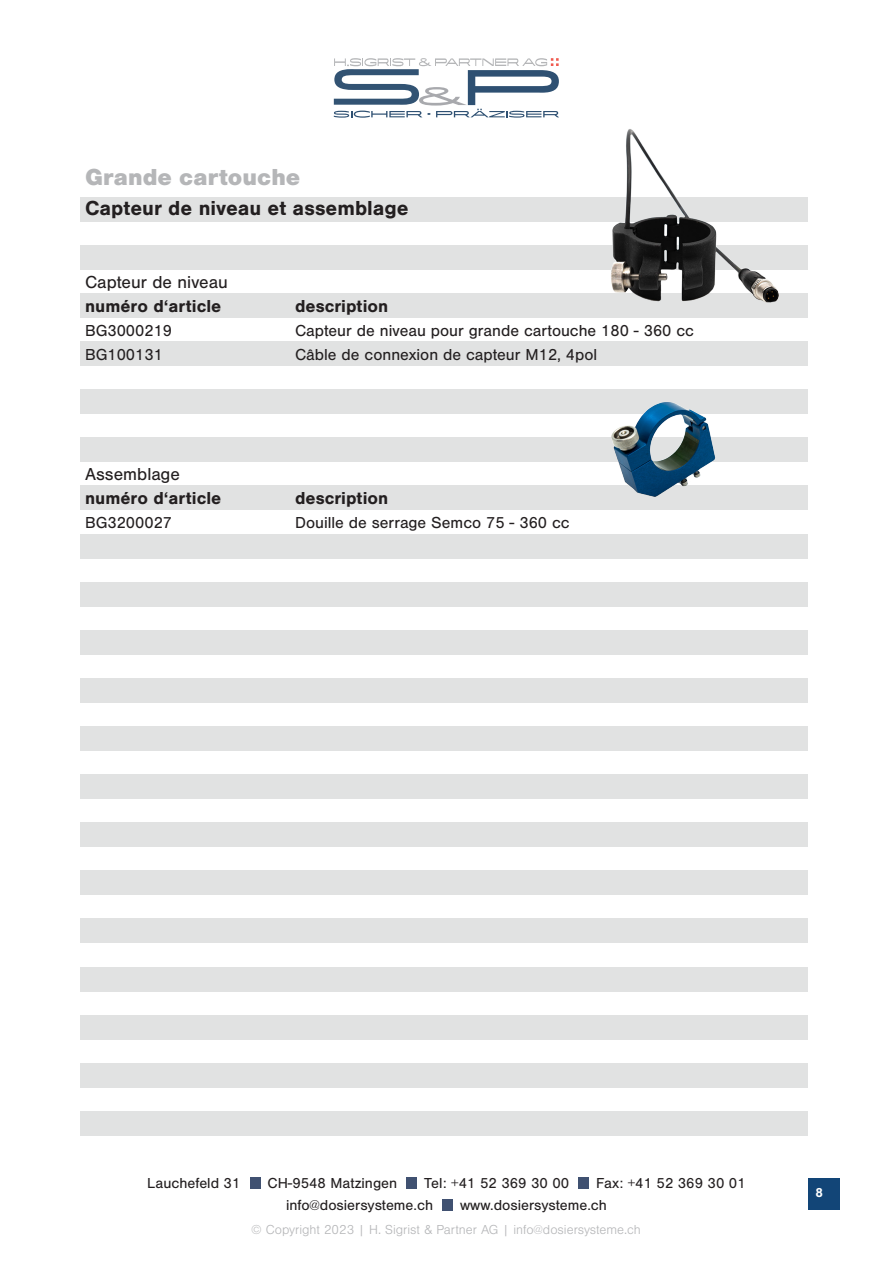
<style>
.page{position:relative;width:893px;height:1263px;background:#fff}
.page>*{position:absolute;margin:0;border:0;box-sizing:border-box;transform-origin:0 0}
.Titel_hell{font:900 24px "Nimbus San";color:#b5b6b8}
.t1{font:700 21px "Nimbus San";color:#231f20}
.Titel_bold{font:700 18px "Nimbus San";color:#231f20}
.t2{font:18px "Nimbus San";color:#231f20}
.t3{font:16.5px "Nimbus San";color:#231f20}
.t4{font:15px "Nimbus San";color:#231f20}
.t5{font:300 13.5px "Nimbus San";color:#b5b6b8}
.t6{font:700 13.5px "Nimbus San";color:#fff}
</style>
<div class="page">
<div style="left:808px;top:1178px;width:31px;height:31px;background:#124577"></div>
<div style="left:250px;top:1178px;width:10px;height:11px;background:#405171"></div>
<div style="left:406px;top:1178px;width:11px;height:11px;background:#405171"></div>
<div style="left:442px;top:1199px;width:11px;height:11px;background:#405171"></div>
<div style="left:578px;top:1178px;width:10px;height:11px;background:#405171"></div>
<svg style="left:334px;top:58px;width:225px;height:60px"></svg>
<div style="left:81px;top:293px;width:727px;height:24px;background:#e1e2e2"></div>
<div style="left:81px;top:197px;width:727px;height:24px;background:#e1e2e2"></div>
<div style="left:81px;top:341px;width:727px;height:25px;background:#e1e2e2"></div>
<div style="left:81px;top:245px;width:727px;height:24px;background:#e1e2e2"></div>
<div style="left:81px;top:390px;width:727px;height:24px;background:#e1e2e2"></div>
<div style="left:81px;top:438px;width:727px;height:24px;background:#e1e2e2"></div>
<div style="left:81px;top:486px;width:727px;height:24px;background:#e1e2e2"></div>
<div style="left:81px;top:534px;width:727px;height:24px;background:#e1e2e2"></div>
<div style="left:81px;top:582px;width:727px;height:24px;background:#e1e2e2"></div>
<div style="left:81px;top:630px;width:727px;height:24px;background:#e1e2e2"></div>
<div style="left:81px;top:678px;width:727px;height:24px;background:#e1e2e2"></div>
<div style="left:81px;top:726px;width:727px;height:24px;background:#e1e2e2"></div>
<div style="left:81px;top:774px;width:727px;height:25px;background:#e1e2e2"></div>
<div style="left:81px;top:823px;width:727px;height:24px;background:#e1e2e2"></div>
<div style="left:81px;top:871px;width:727px;height:24px;background:#e1e2e2"></div>
<div style="left:81px;top:919px;width:727px;height:24px;background:#e1e2e2"></div>
<div style="left:81px;top:967px;width:727px;height:24px;background:#e1e2e2"></div>
<div style="left:81px;top:1015px;width:727px;height:24px;background:#e1e2e2"></div>
<div style="left:81px;top:1063px;width:727px;height:24px;background:#e1e2e2"></div>
<div style="left:81px;top:1111px;width:727px;height:24px;background:#e1e2e2"></div>
<img style="left:595px;top:129px;width:213px;height:174px">
<img style="left:607px;top:402px;width:126px;height:95px">
<p class="Titel_hell" style="left:85px;top:164px;width:217px">Grande cartouche</p>
<p class="t1" style="left:85px;top:197px;width:325px">Capteur de niveau et assemblage</p>
<p class="t2" style="left:85px;top:273px;width:144px">Capteur de niveau</p>
<p class="Titel_bold" style="left:85px;top:296px;width:138px">numéro d‘article</p>
<p class="Titel_bold" style="left:295px;top:296px;width:95px">description</p>
<p class="t3" style="left:85px;top:322px;width:89px">BG3000219</p>
<p class="t3" style="left:295px;top:322px;width:400px">Capteur de niveau pour grande cartouche 180 - 360 cc</p>
<p class="t3" style="left:85px;top:346px;width:79px">BG100131</p>
<p class="t3" style="left:295px;top:346px;width:304px">Câble de connexion de capteur M12, 4pol</p>
<p class="t2" style="left:85px;top:465px;width:97px">Assemblage</p>
<p class="Titel_bold" style="left:85px;top:488px;width:138px">numéro d‘article</p>
<p class="Titel_bold" style="left:295px;top:488px;width:95px">description</p>
<p class="t3" style="left:85px;top:514px;width:89px">BG3200027</p>
<p class="t3" style="left:295px;top:514px;width:276px">Douille de serrage Semco 75 - 360 cc</p>
<p class="t4" style="left:147px;top:1175px;width:95px">Lauchefeld 31</p>
<p class="t4" style="left:267px;top:1175px;width:131px">CH-9548 Matzingen</p>
<p class="t4" style="left:424px;top:1175px;width:146px">Tel: +41 52 369 30 00</p>
<p class="t4" style="left:596px;top:1175px;width:151px">Fax: +41 52 369 30 01</p>
<p class="t4" style="left:286px;top:1196px;width:149px">info@dosiersysteme.ch</p>
<p class="t4" style="left:460px;top:1196px;width:148px">www.dosiersysteme.ch</p>
<p class="t5" style="left:251px;top:1222px;width:391px">© Copyright 2023 | H. Sigrist &amp; Partner AG | info@dosiersysteme.ch</p>
<p class="t6" style="left:815px;top:1184px;width:9px">8</p>
</div>
